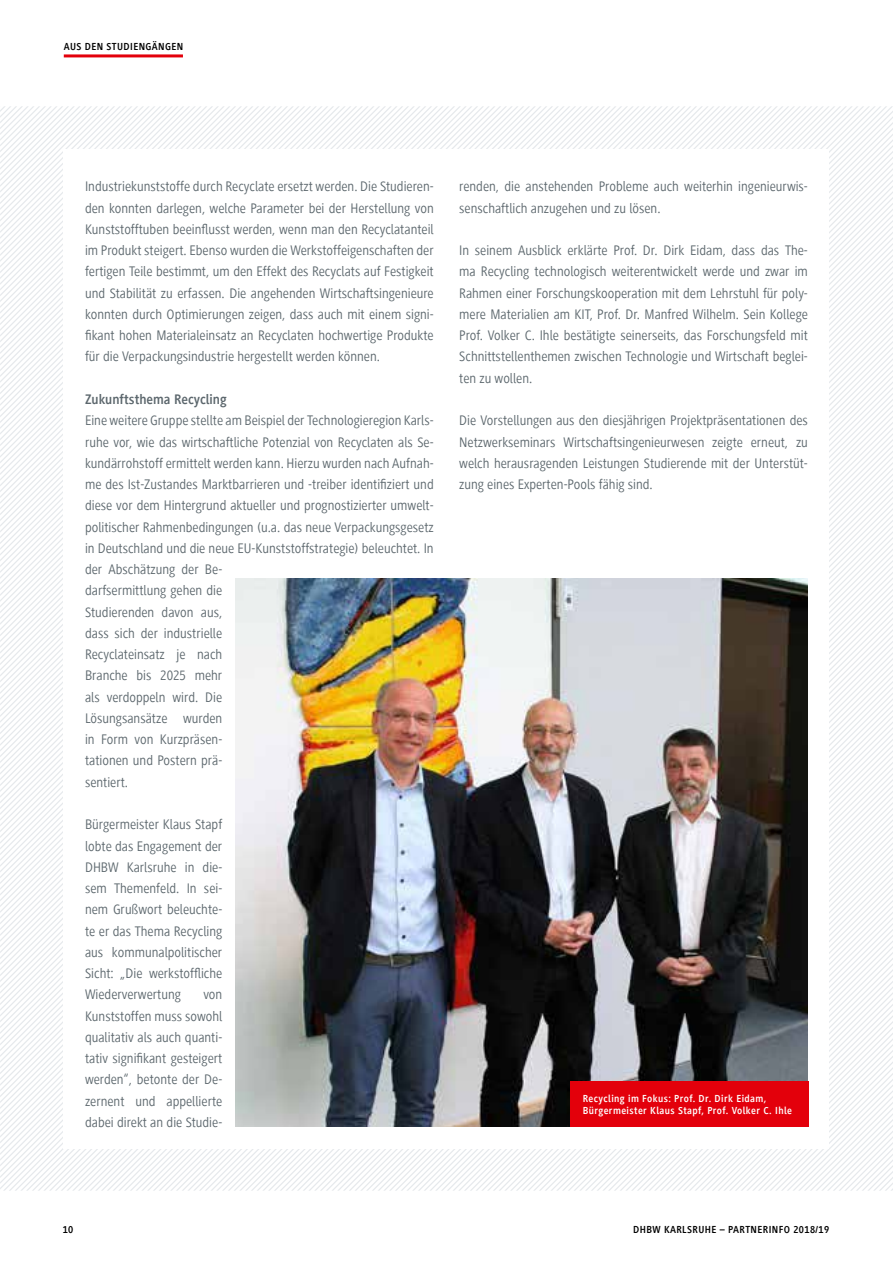
<style>
.page{position:relative;width:893px;height:1263px;background:#fff}
.page>*{position:absolute;margin:0;border:0;box-sizing:border-box;transform-origin:0 0}
.t1{font:14.25px/21.3px "Generis Sans Com";color:#5c676d;text-align:justify;scale:.95 1}
.t2{font:700 14.25px "Generis Sans Com";color:#5c676d;scale:.95 1}
.t3{font:700 10.5px/12.6px "Generis Sans Com";letter-spacing:.04em;color:#fff;scale:.95 1}
.t4{font:700 10.5px "Generis Sans Com";letter-spacing:.04em;color:#000;scale:.95 1}
</style>
<div class="page">
<hr style="left:64px;top:54px;width:119px;height:3px;background:#e3000b">
<svg style="left:683px;top:980px;width:210px;height:211px"></svg>
<div style="left:64px;top:149px;width:765px;height:999px;background:#fff"></div>
<img style="left:235px;top:578px;width:573px;height:549px">
<div style="left:570px;top:1081px;width:238px;height:46px;background:#e3000b"></div>
<p class="t4" style="left:64px;top:41px;width:127px">AUS DEN STUDIENGÄNGEN</p>
<p class="t1" style="left:85px;top:176px;width:369px">Industriekunststoffe durch Recyclate ersetzt werden. Die Studieren&shy;den konnten darlegen, welche Parameter bei der Herstellung von Kunststofftuben beeinflusst werden, wenn man den Recyclatanteil im Produkt steigert. Ebenso wurden die Werkstoffeigenschaften der fertigen Teile bestimmt, um den Effekt des Recyclats auf Festigkeit und Stabilität zu erfassen. Die angehenden Wirtschaftsingenieure konnten durch Optimierungen zeigen, dass auch mit einem signi&shy;fikant hohen Materialeinsatz an Recyclaten hochwertige Produkte für die Verpackungsindustrie hergestellt werden können.</p>
<p class="t2" style="left:85px;top:391px;width:151px">Zukunftsthema Recycling</p>
<p class="t1" style="left:85px;top:410px;width:369px;text-align:left">Eine weitere Gruppe stellte am Beispiel der Technologieregion Karls&shy;ruhe vor, wie das wirtschaftliche Potenzial von Recyclaten als Se&shy;kundärrohstoff ermittelt werden kann. Hierzu wurden nach Aufnah&shy;me des Ist-Zustandes Marktbarrieren und -treiber identifiziert und diese vor dem Hintergrund aktueller und prognostizierter umwelt&shy;politischer Rahmenbedingungen (u.a. das neue Verpackungsgesetz in Deutschland und die neue EU-Kunststoffstrategie) beleuchtet. In der Abschätzung der Be-<br>darfsermittlung gehen die<br>Studierenden davon aus,<br>dass sich der industrielle<br>Recyclateinsatz je nach<br>Branche bis 2025 mehr<br>als verdoppeln wird. Die<br>Lösungsansätze wurden<br>in Form von Kurzpräsen-<br>tationen und Postern prä-<br>sentiert.</p>
<p class="t1" style="left:85px;top:814px;width:146px">Bürgermeister Klaus Stapf lobte das Engagement der DHBW Karlsruhe in die&shy;sem Themenfeld. In sei&shy;nem Grußwort beleuchte&shy;te er das Thema Recycling aus kommunalpolitischer Sicht: „Die werkstoffliche Wiederverwertung</p>
<p class="t1" style="left:85px;top:984px;width:146px;text-indent:118px">von Kunststoffen muss sowohl qualitativ als auch quanti&shy;tativ signifikant gesteigert werden“, betonte der De&shy;zernent und appellierte dabei direkt an die Studie-</p>
<p class="t1" style="left:459px;top:176px;width:369px">renden, die anstehenden Probleme auch weiterhin ingenieurwis&shy;senschaftlich anzugehen und zu lösen.</p>
<p class="t1" style="left:459px;top:240px;width:369px">In seinem Ausblick erklärte Prof. Dr. Dirk Eidam, dass das The&shy;ma Recycling technologisch weiterentwickelt werde und zwar im Rahmen einer Forschungskooperation mit dem Lehrstuhl für poly&shy;mere Materialien am KIT, Prof. Dr. Manfred Wilhelm. Sein Kollege Prof. Volker C. Ihle bestätigte seinerseits, das Forschungsfeld mit Schnittstellenthemen zwischen Technologie und Wirtschaft beglei&shy;ten zu wollen.</p>
<p class="t1" style="left:459px;top:410px;width:369px">Die Vorstellungen aus den diesjährigen Projektpräsentationen des Netzwerkseminars Wirtschaftsingenieurwesen zeigte erneut, zu welch herausragenden Leistungen Studierende mit der Unterstüt&shy;zung eines Experten-Pools fähig sind.</p>
<p class="t3" style="left:583px;top:1092px;width:222px">Recycling im Fokus: Prof. Dr. Dirk Eidam,<br>Bürgermeister Klaus Stapf, Prof. Volker C. Ihle</p>
<p class="t4" style="left:63px;top:1224px;width:12px">10</p>
<p class="t4" style="left:633px;top:1224px;width:208px">DHBW KARLSRUHE – PARTNERINFO 2018/19</p>
</div>
